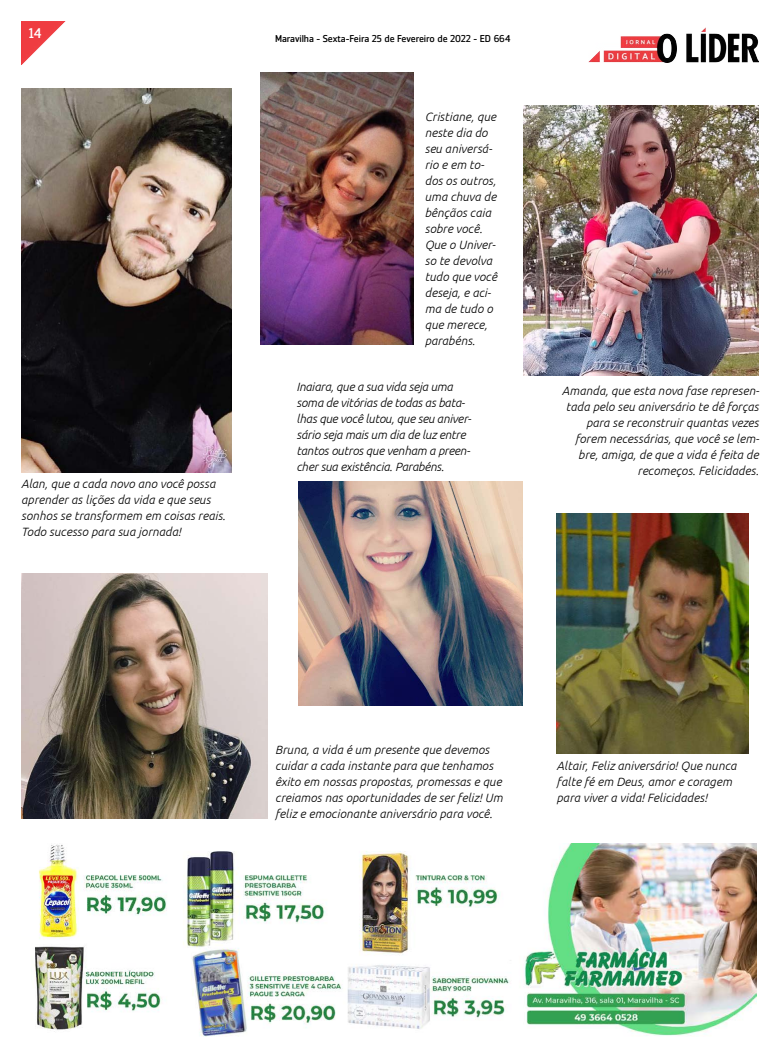
<style>
.page{position:relative;width:780px;height:1063px;background:#fff}
.page>*{position:absolute;margin:0;border:0;box-sizing:border-box;transform-origin:0 0}
.t1{font:14px "Zemestro Std";color:#fff}
.t2{font:italic 300 12px/16px "Ubuntu";letter-spacing:.01em;color:#000}
.t3{font:italic 300 12px/16px "Ubuntu";letter-spacing:-.01em;color:#000}
.t4{font:9.9px "Zemestro Std";letter-spacing:-.01em;color:#000}
</style>
<div class="page">
<img style="left:21px;top:21px;width:44px;height:44px">
<img style="left:588px;top:27px;width:170px;height:36px">
<img style="left:35px;top:844px;width:721px;height:193px">
<img style="left:21px;top:89px;width:210px;height:383px">
<img style="left:556px;top:513px;width:192px;height:241px">
<img style="left:523px;top:105px;width:235px;height:271px">
<img style="left:21px;top:573px;width:246px;height:246px">
<img style="left:261px;top:73px;width:153px;height:272px">
<img style="left:298px;top:481px;width:225px;height:225px">
<p class="t1" style="left:29px;top:24px;width:14px">14</p>
<p class="t2" style="left:21px;top:475px;width:206px">Alan, que a cada novo ano você possa aprender as lições da vida e que seus sonhos se transformem em coisas reais.<br>Todo sucesso para sua jornada!</p>
<p class="t4" style="left:275px;top:33px;width:237px">Maravilha - Sexta-Feira 25 de Fevereiro de 2022 - ED 664</p>
<p class="t2" style="left:424px;top:108px;width:74px">Cristiane, que neste dia do seu aniversá&shy;rio e em to&shy;dos os outros, uma chuva de bênçãos caia sobre você.<br>Que o Univer&shy;so te devolva tudo que você deseja, e aci&shy;ma de tudo o que merece, parabéns.</p>
<p class="t3" style="left:296px;top:379px;width:176px">Inaiara, que a sua vida seja uma soma de vitórias de todas as bata&shy;lhas que você lutou, que seu aniver&shy;sário seja mais um dia de luz entre tantos outros que venham a preen&shy;cher sua existência. Parabéns.</p>
<p class="t2" style="left:561px;top:382px;width:199px;text-align:right">Amanda, que esta nova fase represen&shy;tada pelo seu aniversário te dê forças para se reconstruir quantas vezes forem necessárias, que você se lem&shy;bre, amiga, de que a vida é feita de recomeços. Felicidades.</p>
<p class="t2" style="left:275px;top:742px;width:229px">Bruna, a vida é um presente que devemos cuidar a cada instante para que tenhamos êxito em nossas propostas, promessas e que creiamos nas oportunidades de ser feliz! Um feliz e emocionante aniversário para você.</p>
<p class="t2" style="left:556px;top:758px;width:181px">Altair, Feliz aniversário! Que nunca falte fé em Deus, amor e coragem para viver a vida! Felicidades!</p>
</div>
